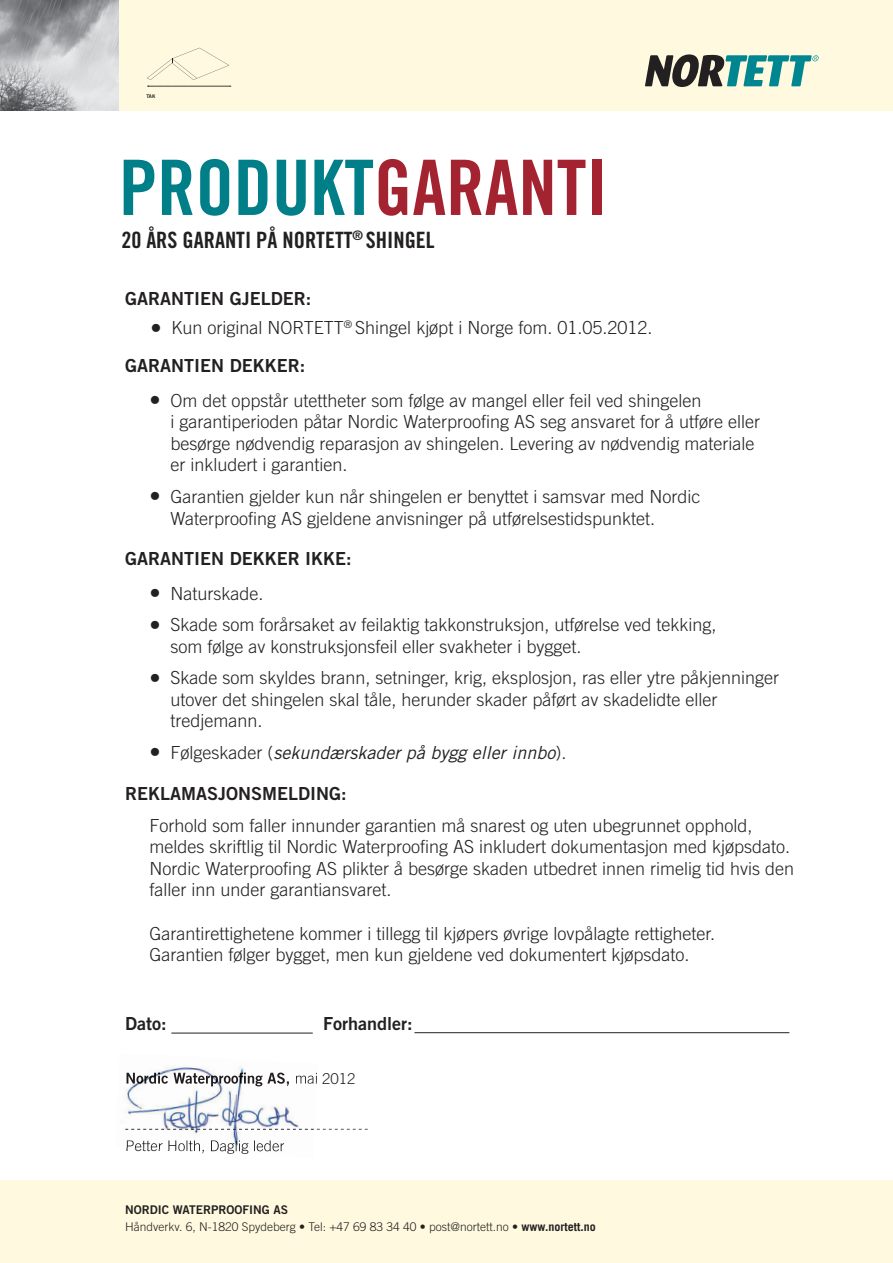
<style>
.page{position:relative;width:893px;height:1263px;background:#fff}
.page>*{position:absolute;margin:0;border:0;box-sizing:border-box;transform-origin:0 0}
.t1{font:76.5px "Trade Gothic Bold Cond Twenty";color:#007f89}
.t2{font:22.5px "Trade Gothic Bold Cond Twenty";color:#232021}
.t3{font:300 18px/21.6px "Trade Gothic";color:#232021}
.t4{font:18px "Trade Gothic Bold Two";color:#232021}
.t5{font:italic 18px "Trade Gothic";color:#232021}
.t6{font:300 15px "Trade Gothic";color:#232021}
.t7{font:300 12px "Trade Gothic";color:#232021}
.t8{font:12px "Trade Gothic Bold Two";color:#232021}
.t9{font:5.1px "Trade Gothic Bold Two";color:#232021}
.s1{color:#a42331}
.s2{font-size:22.5px}
.s3{font-weight:300;font-style:normal;font-size:22.5px}
.s4{font-weight:300;font-style:normal}
.s5{font-weight:700}
</style>
<div class="page">
<div style="left:0;top:1181px;width:893px;height:82px;background:#fffadf"></div>
<div style="left:0;top:0;width:893px;height:111px;background:#fffadf"></div>
<img style="left:0;top:0;width:118px;height:111px">
<svg style="left:148px;top:86px;width:83px;height:1px"></svg>
<svg style="left:147px;top:48px;width:82px;height:32px"></svg>
<svg style="left:645px;top:54px;width:174px;height:33px"></svg>
<hr style="left:171px;top:1033px;width:142px;height:1px;background:#232021">
<hr style="left:414px;top:1032px;width:375px;height:1px;background:#232021">
<svg style="left:318px;top:1129px;width:50px;height:1px"></svg>
<img style="left:124px;top:1066px;width:194px;height:81px">
<img style="left:126px;top:1072px;width:164px;height:14px">
<img style="left:296px;top:1072px;width:21px;height:12px">
<img style="left:127px;top:1140px;width:157px;height:14px">
<img style="left:125px;top:1129px;width:189px;height:1px">
<p class="t9" style="left:146px;top:93px;width:11px">TAK</p>
<h1 class="t1" style="left:119px;top:141px;width:490px">PRODUKT<span class="s1">GARANTI</span></h1>
<p class="t2" style="left:121px;top:226px;width:315px">20 ÅRS GARANTI PÅ NORTETT<sup>®</sup> SHINGEL</p>
<p class="t4" style="left:125px;top:287px;width:187px">GARANTIEN GJELDER:</p>
<p class="t3" style="left:151px;top:317px;width:503px"><span class="s2">•</span> Kun original NORTETT<sup>®</sup> Shingel kjøpt i Norge fom. 01.05.2012.</p>
<p class="t4" style="left:125px;top:354px;width:181px">GARANTIEN DEKKER:</p>
<p class="t3" style="left:170px;top:389px;width:591px;text-indent:-21px"><span class="s2">•</span> Om det oppstår utettheter som følge av mangel eller feil ved shingelen<br>i garantiperioden påtar Nordic Waterproofing AS seg ansvaret for å utføre eller besørge nødvendig reparasjon av shingelen. Levering av nødvendig materiale er inkludert i garantien.</p>
<p class="t3" style="left:170px;top:485px;width:532px;text-indent:-21px"><span class="s2">•</span> Garantien gjelder kun når shingelen er benyttet i samsvar med Nordic<br>Waterproofing AS gjeldene anvisninger på utførelsestidspunktet.</p>
<p class="t4" style="left:125px;top:547px;width:228px">GARANTIEN DEKKER IKKE:</p>
<p class="t3" style="left:149px;top:582px;width:116px"><span class="s2">•</span> Naturskade.</p>
<p class="t3" style="left:170px;top:614px;width:548px;text-indent:-21px"><span class="s2">•</span> Skade som forårsaket av feilaktig takkonstruksjon, utførelse ved tekking, som følge av konstruksjonsfeil eller svakheter i bygget.</p>
<p class="t3" style="left:170px;top:667px;width:610px;text-indent:-21px"><span class="s2">•</span> Skade som skyldes brann, setninger, krig, eksplosjon, ras eller ytre påkjenninger utover det shingelen skal tåle, herunder skader påført av skadelidte eller tredjemann.</p>
<p class="t5" style="left:149px;top:741px;width:419px"><span class="s3">•</span> <span class="s4">Følgeskader (</span>sekundærskader på bygg eller innbo<span class="s4">).</span></p>
<p class="t4" style="left:125px;top:783px;width:223px">REKLAMASJONSMELDING:</p>
<p class="t3" style="left:149px;top:814px;width:646px">Forhold som faller innunder garantien må snarest og uten ubegrunnet opphold, meldes skriftlig til Nordic Waterproofing AS inkludert dokumentasjon med kjøpsdato.<br>Nordic Waterproofing AS plikter å besørge skaden utbedret innen rimelig tid hvis den faller inn under garantiansvaret.</p>
<p class="t3" style="left:149px;top:922px;width:567px">Garantirettighetene kommer i tillegg til kjøpers øvrige lovpålagte rettigheter.<br>Garantien følger bygget, men kun gjeldene ved dokumentert kjøpsdato.</p>
<p class="t4" style="left:125px;top:1012px;width:43px">Dato:</p>
<p class="t4" style="left:323px;top:1012px;width:91px">Forhandler:</p>
<p class="t6" style="left:125px;top:1137px;width:161px">Petter Holth, Daglig leder</p>
<p class="t8" style="left:125px;top:1202px;width:164px">NORDIC WATERPROOFING AS</p>
<p class="t7" style="left:125px;top:1219px;width:472px">Håndverkv. 6, N-1820 Spydeberg • Tel: +47 69 83 34 40 • post@nortett.no • <span class="s5">www.nortett.no</span></p>
</div>
